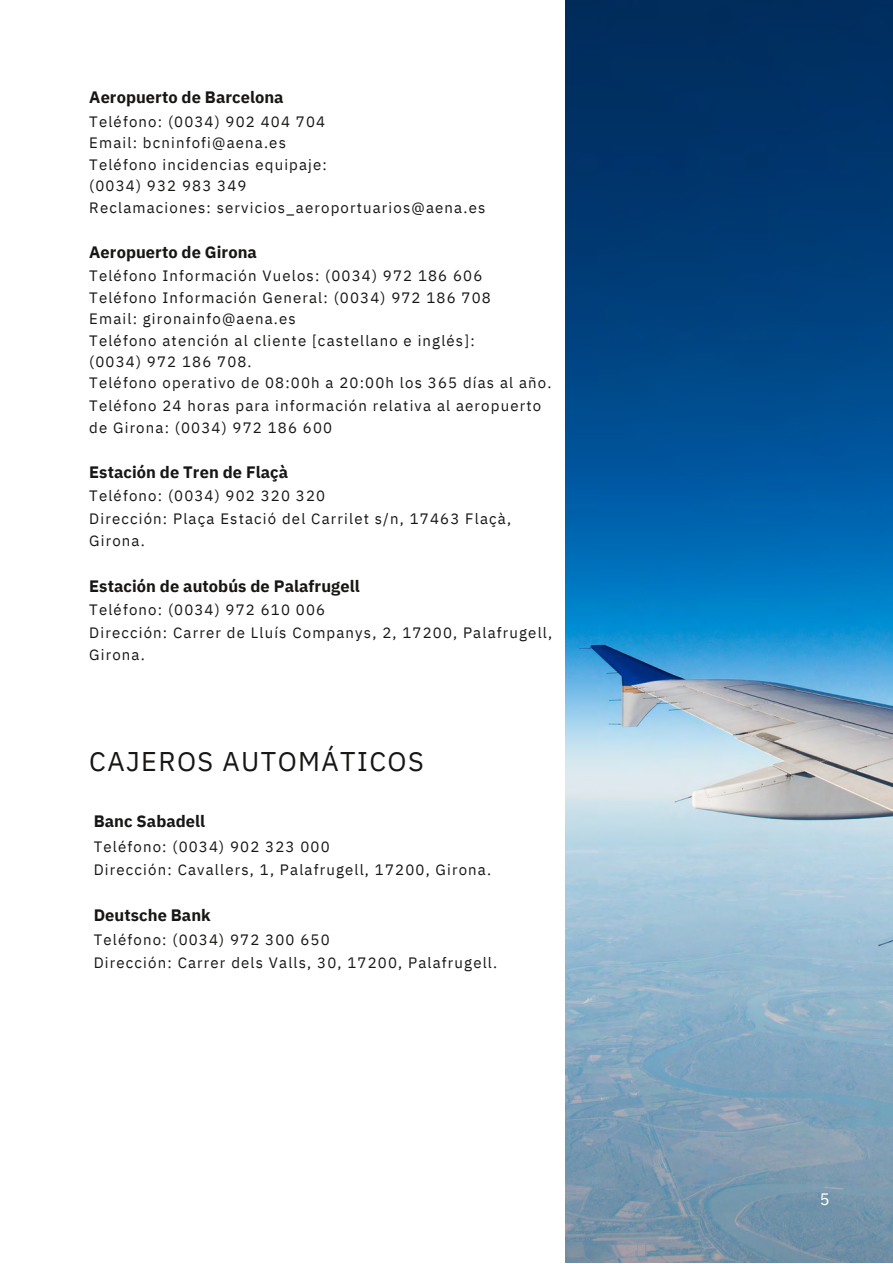
<style>
.page{position:relative;width:893px;height:1264px;background:#fff}
.page>*{position:absolute;margin:0;border:0;box-sizing:border-box;transform-origin:0 0}
.t1{font:27px "IBM Plex Sans";letter-spacing:.05em;color:#171615}
.t2{font:700 16.5px "IBM Plex Sans";letter-spacing:.005em;color:#171615}
.t3{font:16.5px "IBM Plex Sans";color:#fff}
.t4{font:15px/22.5px "IBM Plex Sans";letter-spacing:.075em;color:#171615}
</style>
<div class="page">
<img style="left:565px;top:0;width:327px;height:1262px">
<p class="t2" style="left:89px;top:86px;width:196px">Aeropuerto de Barcelona</p>
<p class="t4" style="left:89px;top:110px;width:237px">Teléfono: (0034) 902 404 704</p>
<p class="t4" style="left:89px;top:131px;width:198px">Email: bcninfofi@aena.es</p>
<p class="t4" style="left:89px;top:153px;width:239px">Teléfono incidencias equipaje:</p>
<p class="t4" style="left:89px;top:174px;width:159px">(0034) 932 983 349</p>
<p class="t4" style="left:89px;top:196px;width:397px">Reclamaciones: servicios_aeroportuarios@aena.es</p>
<p class="t2" style="left:89px;top:241px;width:169px">Aeropuerto de Girona</p>
<p class="t4" style="left:89px;top:264px;width:394px">Teléfono Información Vuelos: (0034) 972 186 606</p>
<p class="t4" style="left:89px;top:286px;width:403px">Teléfono Información General: (0034) 972 186 708</p>
<p class="t4" style="left:89px;top:307px;width:208px">Email: gironainfo@aena.es</p>
<p class="t4" style="left:89px;top:329px;width:387px">Teléfono atención al cliente [castellano e inglés]:</p>
<p class="t4" style="left:89px;top:350px;width:164px">(0034) 972 186 708.</p>
<p class="t4" style="left:89px;top:371px;width:464px">Teléfono operativo de 08:00h a 20:00h los 365 días al año.</p>
<p class="t4" style="left:89px;top:394px;width:453px">Teléfono 24 horas para información relativa al aeropuerto de Girona: (0034) 972 186 600</p>
<p class="t2" style="left:89px;top:461px;width:200px">Estación de Tren de Flaçà</p>
<p class="t4" style="left:89px;top:484px;width:237px">Teléfono: (0034) 902 320 320</p>
<p class="t4" style="left:89px;top:507px;width:423px">Dirección: Plaça Estació del Carrilet s/n, 17463 Flaçà,<br>Girona.</p>
<p class="t2" style="left:89px;top:575px;width:272px">Estación de autobús de Palafrugell</p>
<p class="t4" style="left:89px;top:598px;width:237px">Teléfono: (0034) 972 610 006</p>
<p class="t4" style="left:89px;top:621px;width:464px">Dirección: Carrer de Lluís Companys, 2, 17200, Palafrugell,<br>Girona.</p>
<p class="t1" style="left:89px;top:743px;width:336px">CAJEROS AUTOMÁTICOS</p>
<p class="t2" style="left:94px;top:810px;width:113px">Banc Sabadell</p>
<p class="t4" style="left:94px;top:835px;width:237px">Teléfono: (0034) 902 323 000</p>
<p class="t4" style="left:94px;top:857px;width:399px">Dirección: Cavallers, 1, Palafrugell, 17200, Girona.</p>
<p class="t2" style="left:94px;top:903px;width:118px">Deutsche Bank</p>
<p class="t4" style="left:94px;top:928px;width:237px">Teléfono: (0034) 972 300 650</p>
<p class="t4" style="left:94px;top:950px;width:405px">Dirección: Carrer dels Valls, 30, 17200, Palafrugell.</p>
<p class="t3" style="left:819px;top:1187px;width:11px">5</p>
</div>
